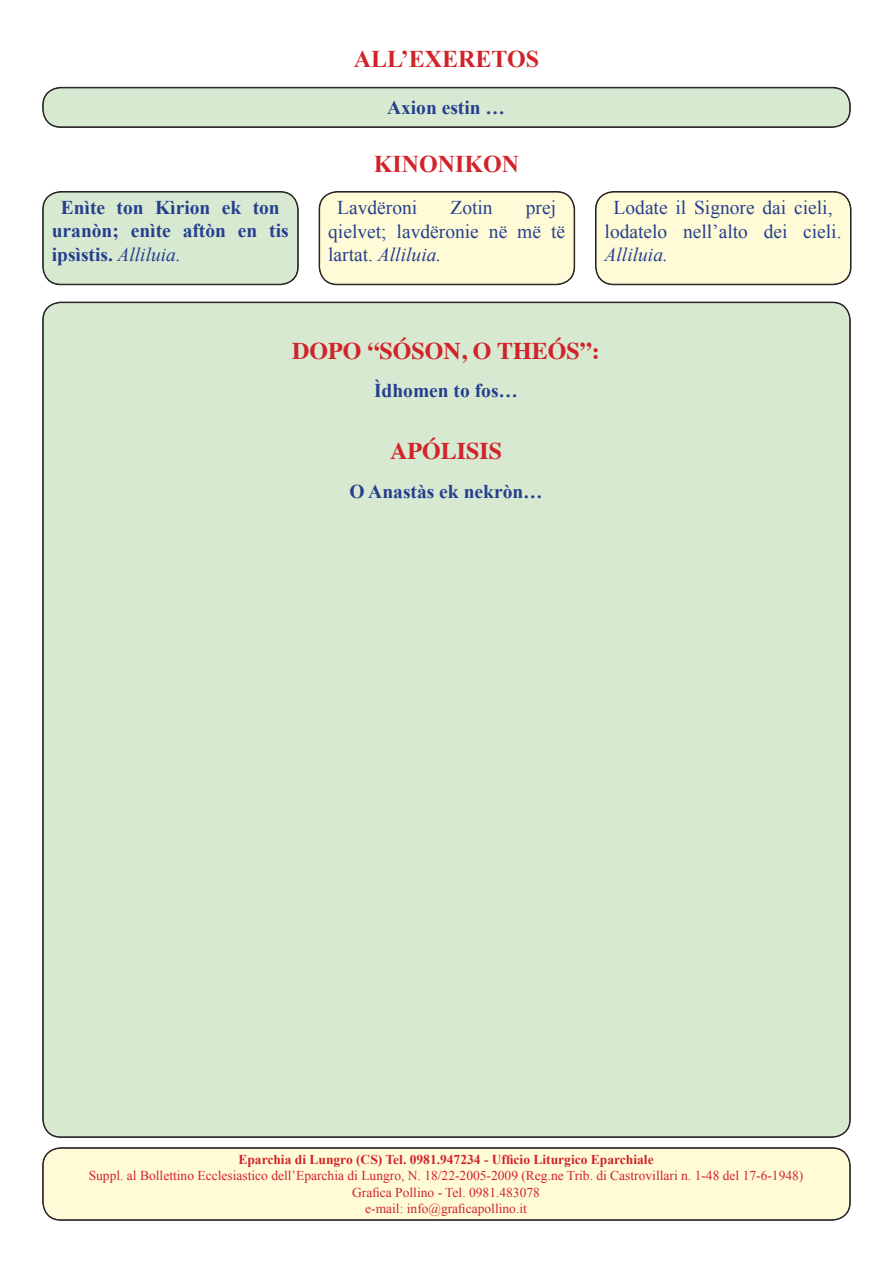
<style>
.page{position:relative;width:893px;height:1263px;background:#fff}
.page>*{position:absolute;margin:0;border:0;box-sizing:border-box;transform-origin:0 0}
.t1{font:700 24px "Times";color:#d1232a}
.t2{font:700 24px "Times New Roman";color:#d1232a}
.t3{font:19.5px/23.4px "Times New Roman";color:#253f8e}
.t4{font:700 19.5px/23.4px "Times New Roman";color:#253f8e}
.t5{font:italic 19.5px "Times New Roman";color:#253f8e}
.t6{font:13.5px/16.2px "Times New Roman";color:#d1232a;text-align:center}
.t7{font:700 13.5px "Times New Roman";color:#d1232a}
.s1{font-weight:400;font-style:italic}
.s2{font-style:italic}
</style>
<div class="page">
<div style="left:43px;top:192px;width:255px;height:93px;background:#d8e9d2;border-radius:18px"></div>
<div style="left:43px;top:192px;width:255px;height:92px;border:1px solid #231f20;border-radius:18px"></div>
<div style="left:43px;top:302px;width:807px;height:835px;background:#d8e9d2;border-radius:18px"></div>
<div style="left:43px;top:1148px;width:807px;height:72px;background:#fffbd6;border-radius:18px"></div>
<div style="left:43px;top:1148px;width:807px;height:72px;border:1px solid #231f20;border-radius:18px"></div>
<div style="left:319px;top:192px;width:255px;height:93px;background:#fffbd6;border-radius:18px"></div>
<div style="left:319px;top:191px;width:256px;height:94px;border:1px solid #231f20;border-radius:18px"></div>
<div style="left:320px;top:192px;width:254px;height:92px;border:1px solid #231f20;border-radius:18px"></div>
<div style="left:596px;top:192px;width:255px;height:93px;background:#fffbd6;border-radius:18px"></div>
<div style="left:595px;top:191px;width:256px;height:94px;border:1px solid #231f20;border-radius:18px"></div>
<div style="left:596px;top:192px;width:255px;height:92px;border:1px solid #231f20;border-radius:18px"></div>
<div style="left:43px;top:88px;width:807px;height:39px;background:#d8e9d2;border-radius:18px"></div>
<div style="left:43px;top:87px;width:807px;height:41px;border:1px solid #231f20;border-radius:18px"></div>
<div style="left:43px;top:88px;width:807px;height:39px;border:1px solid #231f20;border-radius:18px"></div>
<h1 class="t2" style="left:354px;top:42px;width:187px">ALL’EXERETOS</h1>
<h2 class="t4" style="left:387px;top:95px;width:120px">Axion estin …</h2>
<h2 class="t4" style="left:52px;top:195px;width:239px;text-indent:9px">Enìte ton Kìrion ek ton uranòn; enìte aftòn en tis ipsìstis. <span class="s1">Alliluia.</span></h2>
<h1 class="t2" style="left:374px;top:147px;width:147px">KINONIKON</h1>
<h2 class="t3" style="left:328px;top:196px;width:239px;text-indent:198px">prej qielvet; lavdëronie në më të lartat. <span class="s2">Alliluia.</span></h2>
<h2 class="t3" style="left:605px;top:196px;width:239px;text-align:center">Lodate il Signore dai cieli, lodatelo nell’alto dei cieli.</h2>
<h2 class="t3" style="left:337px;top:196px;width:82px">Lavdëroni</h2>
<h2 class="t3" style="left:450px;top:196px;width:44px">Zotin</h2>
<h2 class="t5" style="left:605px;top:241px;width:65px">Alliluia.</h2>
<h1 class="t1" style="left:292px;top:328px;width:309px">DOPO “SÓSON, O THEÓS”:</h1>
<h2 class="t4" style="left:374px;top:379px;width:146px">Ìdhomen to fos…</h2>
<h1 class="t1" style="left:390px;top:428px;width:114px">APÓLISIS</h1>
<h2 class="t4" style="left:349px;top:479px;width:195px">O Anastàs ek nekròn…</h2>
<p class="t7" style="left:238px;top:1150px;width:417px">Eparchia di Lungro (CS) Tel. 0981.947234 - Ufficio Liturgico Eparchiale</p>
<p class="t6" style="left:89px;top:1168px;width:716px">Suppl. al Bollettino Ecclesiastico dell’Eparchia di Lungro, N. 18/22-2005-2009 (Reg.ne Trib. di Castrovillari n. 1-48 del 17-6-1948)<br>Grafica Pollino - Tel. 0981.483078<br>e-mail: info@graficapollino.it</p>
</div>
